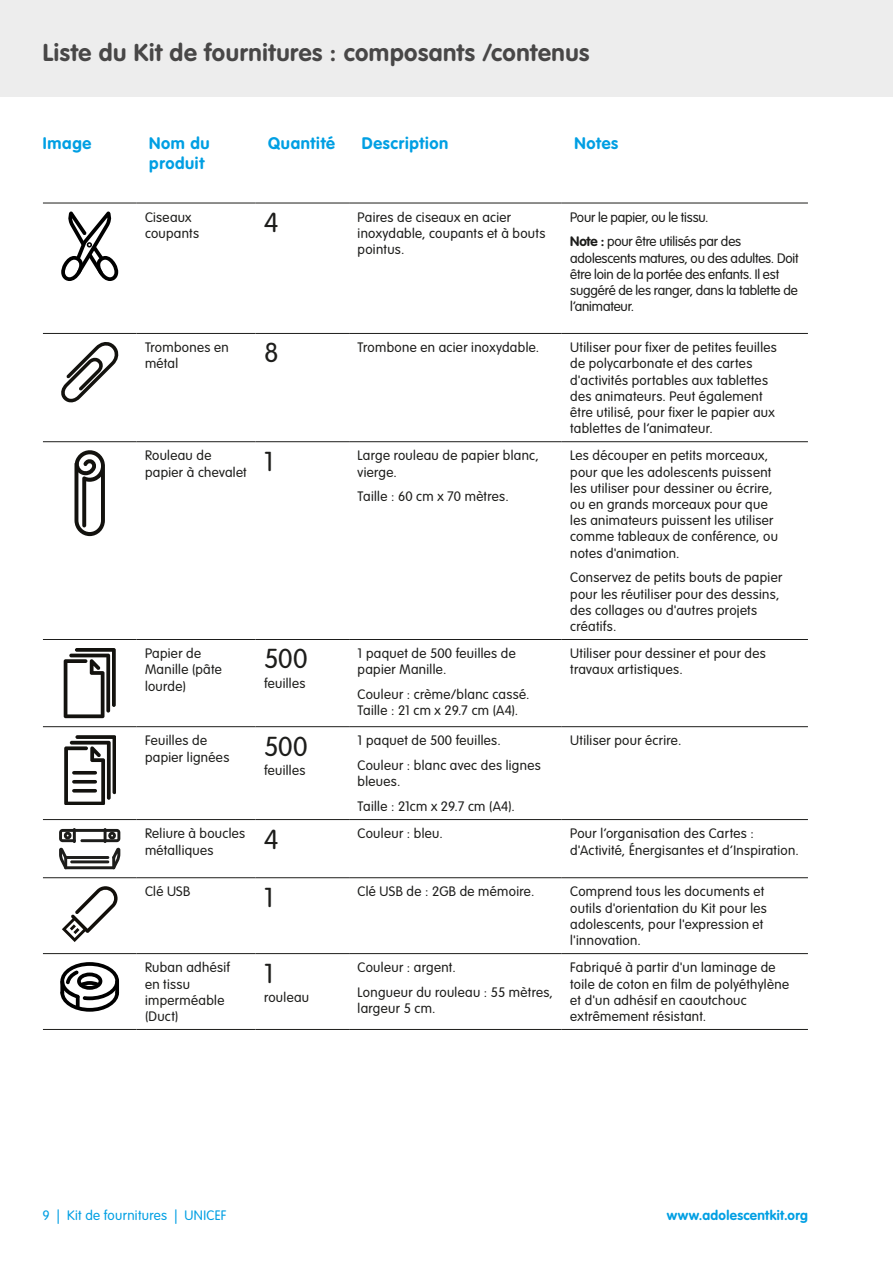
<style>
.page{position:relative;width:893px;height:1263px;background:#fff}
.page>*{position:absolute;margin:0;border:0;box-sizing:border-box;transform-origin:0 0}
.t1{font:300 27px "VAG Rounded";letter-spacing:.005em;color:#1d1d1b}
.t2{font:700 24px "VAG Rounded";letter-spacing:.025em;color:#484747}
.t3{font:700 16.5px/19.5px "VAG Rounded";letter-spacing:.04em;color:#009fe3}
.t4{font:300 13.5px/16.2px "VAG Rounded";letter-spacing:.025em;color:#1d1d1b}
.t5{font:300 13.5px/16.2px "VAG Rounded";letter-spacing:-.01em;color:#1d1d1b}
.t6{font:300 13.5px "VAG Rounded";letter-spacing:.025em;color:#009fe3}
.t7{font:700 13.5px "VAG Rounded";letter-spacing:.025em;color:#009fe3}
.s1{font-weight:700}
</style>
<div class="page">
<div style="left:0;top:0;width:893px;height:97px;background:#ededed"></div>
<hr style="left:43px;top:333px;width:93px;height:1px;background:#1d1d1b">
<hr style="left:136px;top:333px;width:120px;height:1px;background:#1d1d1b">
<hr style="left:256px;top:333px;width:93px;height:1px;background:#1d1d1b">
<hr style="left:349px;top:333px;width:213px;height:1px;background:#1d1d1b">
<hr style="left:562px;top:333px;width:246px;height:1px;background:#1d1d1b">
<hr style="left:43px;top:441px;width:93px;height:1px;background:#1d1d1b">
<hr style="left:136px;top:441px;width:120px;height:1px;background:#1d1d1b">
<hr style="left:256px;top:441px;width:93px;height:1px;background:#1d1d1b">
<hr style="left:349px;top:441px;width:213px;height:1px;background:#1d1d1b">
<hr style="left:562px;top:441px;width:246px;height:1px;background:#1d1d1b">
<hr style="left:43px;top:639px;width:93px;height:1px;background:#1d1d1b">
<hr style="left:136px;top:639px;width:120px;height:1px;background:#1d1d1b">
<hr style="left:256px;top:639px;width:93px;height:1px;background:#1d1d1b">
<hr style="left:349px;top:639px;width:213px;height:1px;background:#1d1d1b">
<hr style="left:562px;top:639px;width:246px;height:1px;background:#1d1d1b">
<hr style="left:43px;top:726px;width:93px;height:1px;background:#1d1d1b">
<hr style="left:136px;top:726px;width:120px;height:1px;background:#1d1d1b">
<hr style="left:256px;top:726px;width:93px;height:1px;background:#1d1d1b">
<hr style="left:349px;top:726px;width:213px;height:1px;background:#1d1d1b">
<hr style="left:562px;top:726px;width:246px;height:1px;background:#1d1d1b">
<hr style="left:43px;top:819px;width:93px;height:1px;background:#1d1d1b">
<hr style="left:136px;top:819px;width:120px;height:1px;background:#1d1d1b">
<hr style="left:256px;top:819px;width:93px;height:1px;background:#1d1d1b">
<hr style="left:349px;top:819px;width:213px;height:1px;background:#1d1d1b">
<hr style="left:562px;top:819px;width:246px;height:1px;background:#1d1d1b">
<hr style="left:43px;top:877px;width:93px;height:1px;background:#1d1d1b">
<hr style="left:136px;top:877px;width:120px;height:1px;background:#1d1d1b">
<hr style="left:256px;top:877px;width:93px;height:1px;background:#1d1d1b">
<hr style="left:349px;top:877px;width:213px;height:1px;background:#1d1d1b">
<hr style="left:562px;top:877px;width:246px;height:1px;background:#1d1d1b">
<hr style="left:43px;top:953px;width:93px;height:1px;background:#1d1d1b">
<hr style="left:136px;top:953px;width:120px;height:1px;background:#1d1d1b">
<hr style="left:256px;top:953px;width:93px;height:1px;background:#1d1d1b">
<hr style="left:349px;top:953px;width:213px;height:1px;background:#1d1d1b">
<hr style="left:562px;top:953px;width:246px;height:1px;background:#1d1d1b">
<hr style="left:43px;top:1029px;width:93px;height:1px;background:#1d1d1b">
<hr style="left:136px;top:1029px;width:120px;height:1px;background:#1d1d1b">
<hr style="left:256px;top:1029px;width:93px;height:1px;background:#1d1d1b">
<hr style="left:349px;top:1029px;width:213px;height:1px;background:#1d1d1b">
<hr style="left:562px;top:1029px;width:246px;height:1px;background:#1d1d1b">
<hr style="left:43px;top:203px;width:93px;height:1px;background:#1d1d1b">
<hr style="left:136px;top:203px;width:120px;height:1px;background:#1d1d1b">
<hr style="left:256px;top:203px;width:93px;height:1px;background:#1d1d1b">
<hr style="left:349px;top:203px;width:213px;height:1px;background:#1d1d1b">
<hr style="left:562px;top:203px;width:246px;height:1px;background:#1d1d1b">
<svg style="left:61px;top:211px;width:57px;height:70px"></svg>
<svg style="left:61px;top:342px;width:58px;height:61px"></svg>
<svg style="left:74px;top:450px;width:31px;height:86px"></svg>
<svg style="left:64px;top:648px;width:52px;height:70px"></svg>
<svg style="left:64px;top:735px;width:51px;height:70px"></svg>
<hr style="left:74px;top:771px;width:21px;height:3px;background:#13120e">
<hr style="left:74px;top:780px;width:21px;height:3px;background:#13120e">
<hr style="left:74px;top:789px;width:21px;height:3px;background:#13120e">
<hr style="left:73px;top:828px;width:3px;height:15px;background:#1d1d1b">
<hr style="left:104px;top:828px;width:3px;height:15px;background:#1d1d1b">
<svg style="left:59px;top:829px;width:61px;height:40px"></svg>
<hr style="left:70px;top:860px;width:39px;height:3px;background:#1d1d1b">
<svg style="left:62px;top:886px;width:56px;height:56px"></svg>
<svg style="left:60px;top:962px;width:59px;height:50px"></svg>
<svg style="left:76px;top:995px;width:4px;height:13px"></svg>
<h2 class="t2" style="left:43px;top:38px;width:548px">Liste du Kit de fournitures : composants /contenus</h2>
<p class="t3" style="left:43px;top:134px;width:50px">Image</p>
<p class="t3" style="left:149px;top:134px;width:62px">Nom du produit</p>
<p class="t3" style="left:268px;top:134px;width:68px">Quantité</p>
<p class="t3" style="left:362px;top:134px;width:88px">Description</p>
<p class="t3" style="left:574px;top:134px;width:45px">Notes</p>
<p class="t4" style="left:145px;top:209px;width:56px">Ciseaux coupants</p>
<h1 class="t1" style="left:264px;top:207px;width:16px">4</h1>
<p class="t4" style="left:358px;top:209px;width:189px">Paires de ciseaux en acier inoxydable, coupants et à bouts pointus.</p>
<p class="t5" style="left:570px;top:205px;width:172px;line-height:24.8px">Pour le papier, ou le tissu.<br><span class="s1">Note :</span> pour être utilisés par des</p>
<p class="t5" style="left:570px;top:250px;width:230px">adolescents matures, ou des adultes. Doit être loin de la portée des enfants. Il est suggéré de les ranger, dans la tablette de l’animateur.</p>
<p class="t4" style="left:145px;top:340px;width:85px">Trombones en métal</p>
<h1 class="t1" style="left:264px;top:338px;width:16px">8</h1>
<p class="t4" style="left:358px;top:340px;width:183px">Trombone en acier inoxydable.</p>
<p class="t4" style="left:570px;top:340px;width:208px">Utiliser pour fixer de petites feuilles de polycarbonate et des cartes d'activités portables aux tablettes des animateurs. Peut également être utilisé, pour fixer le papier aux tablettes de l’animateur.</p>
<p class="t4" style="left:145px;top:448px;width:130px">Rouleau de<br>papier à chevalet <sup>1</sup></p>
<p class="t4" style="left:358px;top:448px;width:183px">Large rouleau de papier blanc, vierge.</p>
<p class="t4" style="left:358px;top:489px;width:153px">Taille : 60 cm x 70 mètres.</p>
<p class="t4" style="left:570px;top:448px;width:209px">Les découper en petits morceaux, pour que les adolescents puissent les utiliser pour dessiner ou écrire, ou en grands morceaux pour que les animateurs puissent les utiliser comme tableaux de conférence, ou notes d'animation.</p>
<p class="t4" style="left:570px;top:570px;width:214px">Conservez de petits bouts de papier pour les réutiliser pour des dessins, des collages ou d'autres projets créatifs.</p>
<p class="t4" style="left:145px;top:646px;width:78px">Papier de<br>Manille (pâte lourde)</p>
<h1 class="t1" style="left:264px;top:644px;width:45px">500</h1>
<p class="t4" style="left:264px;top:676px;width:43px">feuilles</p>
<p class="t4" style="left:145px;top:733px;width:86px">Feuilles de papier lignées</p>
<h1 class="t1" style="left:264px;top:731px;width:45px">500</h1>
<p class="t4" style="left:264px;top:763px;width:43px">feuilles</p>
<p class="t4" style="left:358px;top:646px;width:160px">1 paquet de 500 feuilles de papier Manille.</p>
<p class="t4" style="left:358px;top:687px;width:174px">Couleur : crème/blanc cassé.<br>Taille : 21 cm x 29.7 cm (A4).</p>
<p class="t4" style="left:358px;top:729px;width:185px;line-height:24.8px">1 paquet de 500 feuilles.<br>Couleur : blanc avec des lignes</p>
<p class="t4" style="left:358px;top:770px;width:159px;line-height:24.8px">bleues.<br>Taille : 21cm x 29.7 cm (A4).</p>
<p class="t4" style="left:570px;top:646px;width:197px">Utiliser pour dessiner et pour des travaux artistiques.</p>
<p class="t4" style="left:570px;top:733px;width:113px">Utiliser pour écrire.</p>
<p class="t4" style="left:145px;top:826px;width:102px">Reliure à boucles métalliques</p>
<h1 class="t1" style="left:264px;top:824px;width:16px">4</h1>
<p class="t4" style="left:358px;top:826px;width:87px">Couleur : bleu.</p>
<p class="t4" style="left:570px;top:826px;width:230px">Pour l’organisation des Cartes : d'Activité, Énergisantes et d’Inspiration.</p>
<p class="t4" style="left:145px;top:884px;width:47px">Clé USB</p>
<h1 class="t1" style="left:264px;top:882px;width:11px">1</h1>
<p class="t4" style="left:358px;top:884px;width:178px">Clé USB de : 2GB de mémoire.</p>
<p class="t4" style="left:570px;top:884px;width:198px">Comprend tous les documents et outils d'orientation du Kit pour les adolescents, pour l'expression et l'innovation.</p>
<p class="t4" style="left:145px;top:960px;width:86px">Ruban adhésif en tissu imperméable (Duct)</p>
<h1 class="t1" style="left:264px;top:958px;width:11px">1</h1>
<p class="t4" style="left:358px;top:956px;width:197px;line-height:24.8px">Couleur : argent.<br>Longueur du rouleau : 55 mètres,</p>
<p class="t4" style="left:358px;top:1001px;width:79px">largeur 5 cm.</p>
<p class="t4" style="left:570px;top:960px;width:220px">Fabriqué à partir d'un laminage de toile de coton en film de polyéthylène et d'un adhésif en caoutchouc extrêmement résistant.</p>
<p class="t4" style="left:264px;top:990px;width:47px">rouleau</p>
<p class="t6" style="left:43px;top:1208px;width:185px">9 | Kit de fournitures | UNICEF</p>
<p class="t7" style="left:667px;top:1207px;width:143px">www.adolescentkit.org</p>
</div>
